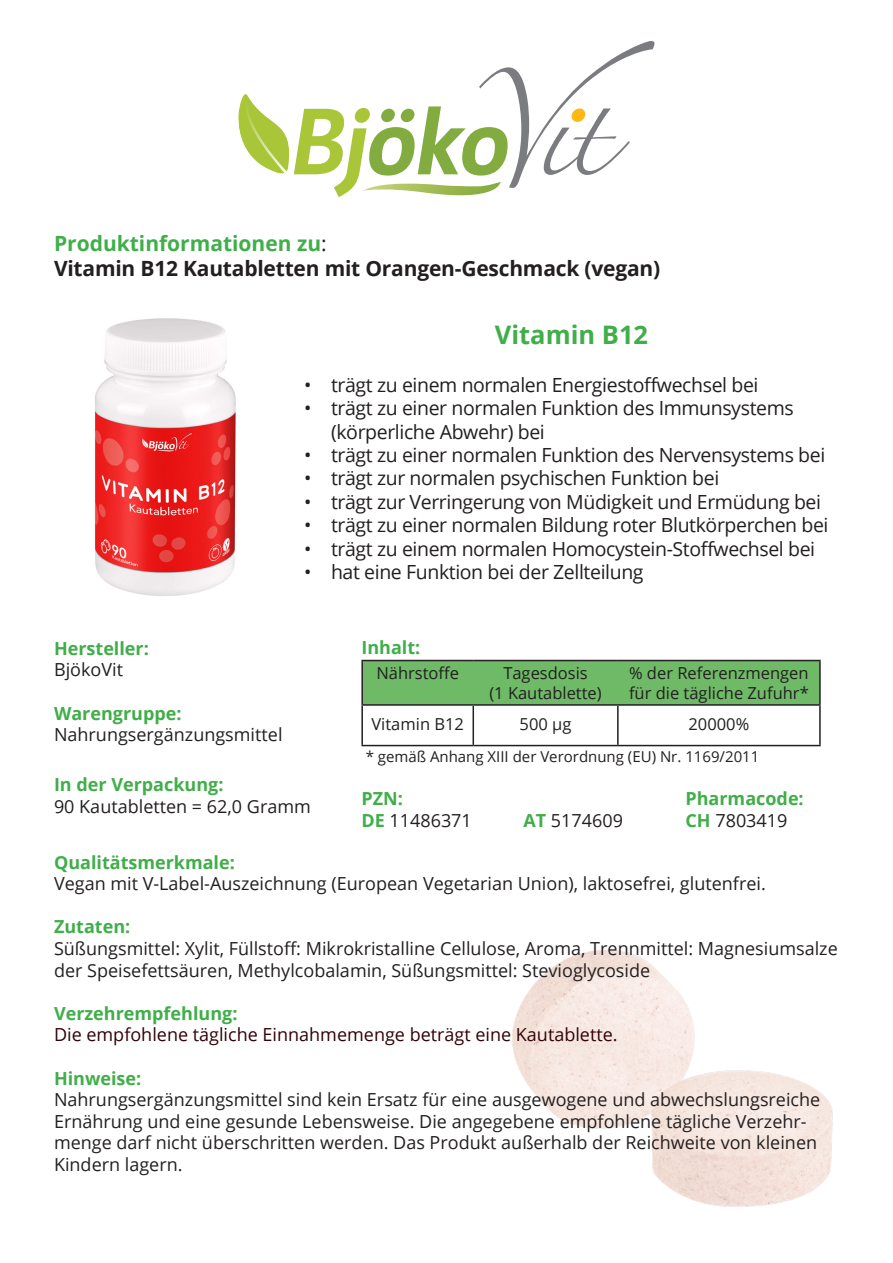
<style>
.page{position:relative;width:893px;height:1263px;background:#fff}
.page>*{position:absolute;margin:0;border:0;box-sizing:border-box;transform-origin:0 0}
.t1{font:700 25.5px "Open Sans";color:#40ae49}
.t2{font:700 21px/25.2px "Open Sans";letter-spacing:-.01em;color:#231f20}
.t3{font:19.5px/23.4px "Open Sans";letter-spacing:-.02em;color:#231f20}
.t4{font:18px/21.6px "Open Sans";color:#231f20}
.t5{font:18px/21.6px "Open Sans";color:#310209}
.t6{font:700 18px "Open Sans";color:#40ae49}
.t7{font:16.5px/19.8px "Open Sans";color:#231f20;text-align:center}
.t8{font:15px "Open Sans";color:#231f20}
.s1{color:#40ae49}
.s2{font-weight:400}
.s3{font-weight:700;color:#40ae49}
</style>
<div class="page">
<img style="left:512px;top:949px;width:321px;height:258px">
<div style="left:363px;top:661px;width:456px;height:43px;background:#6eba66"></div>
<hr style="left:361px;top:706px;width:2px;height:39px;background:#231f20">
<hr style="left:472px;top:706px;width:2px;height:39px;background:#231f20">
<hr style="left:617px;top:706px;width:2px;height:39px;background:#231f20">
<hr style="left:819px;top:706px;width:2px;height:39px;background:#231f20">
<hr style="left:361px;top:745px;width:112px;height:1px;background:#231f20">
<hr style="left:473px;top:745px;width:145px;height:1px;background:#231f20">
<hr style="left:618px;top:745px;width:203px;height:1px;background:#231f20">
<hr style="left:361px;top:660px;width:112px;height:1px;background:#231f20">
<hr style="left:361px;top:661px;width:2px;height:43px;background:#231f20">
<hr style="left:473px;top:660px;width:145px;height:1px;background:#231f20">
<hr style="left:618px;top:660px;width:203px;height:1px;background:#231f20">
<hr style="left:819px;top:661px;width:2px;height:43px;background:#231f20">
<hr style="left:361px;top:704px;width:112px;height:2px;background:#231f20">
<hr style="left:473px;top:704px;width:145px;height:2px;background:#231f20">
<hr style="left:618px;top:704px;width:203px;height:2px;background:#231f20">
<img style="left:95px;top:318px;width:141px;height:278px">
<svg style="left:238px;top:41px;width:416px;height:156px"></svg>
<p class="t2" style="left:54px;top:230px;width:608px"><span class="s1">Produktinformationen zu</span><span class="s2">:<br></span>Vitamin B12 Kautabletten mit Orangen-Geschmack (vegan)</p>
<p class="t1" style="left:495px;top:317px;width:155px">Vitamin B12</p>
<p class="t3" style="left:304px;top:372px;width:456px">• trägt zu einem normalen Energiestoffwechsel bei</p>
<p class="t3" style="left:331px;top:396px;width:464px;text-indent:-27px">• trägt zu einer normalen Funktion des Immunsystems (körperliche Abwehr) bei</p>
<p class="t3" style="left:304px;top:443px;width:523px">• trägt zu einer normalen Funktion des Nervensystems bei</p>
<p class="t3" style="left:304px;top:466px;width:417px">• trägt zur normalen psychischen Funktion bei</p>
<p class="t3" style="left:304px;top:489px;width:518px">• trägt zur Verringerung von Müdigkeit und Ermüdung bei</p>
<p class="t3" style="left:304px;top:513px;width:526px">• trägt zu einer normalen Bildung roter Blutkörperchen bei</p>
<p class="t3" style="left:304px;top:536px;width:513px">• trägt zu einem normalen Homocystein-Stoffwechsel bei</p>
<p class="t3" style="left:304px;top:560px;width:341px">• hat eine Funktion bei der Zellteilung</p>
<p class="t6" style="left:361px;top:634px;width:60px">Inhalt:</p>
<p class="t7" style="left:376px;top:663px;width:84px">Nährstoffe</p>
<p class="t7" style="left:489px;top:663px;width:114px">Tagesdosis<br>(1 Kautablette)</p>
<p class="t7" style="left:629px;top:663px;width:181px;text-align:left">% der Referenzmengen für die tägliche Zufuhr*</p>
<p class="t7" style="left:371px;top:713px;width:94px">Vitamin B12</p>
<p class="t7" style="left:520px;top:713px;width:53px">500 μg</p>
<p class="t7" style="left:688px;top:713px;width:62px">20000%</p>
<p class="t8" style="left:366px;top:746px;width:395px">* gemäß Anhang XIII der Verordnung (EU) Nr. 1169/2011</p>
<p class="t6" style="left:361px;top:786px;width:43px">PZN:</p>
<p class="t6" style="left:685px;top:786px;width:120px">Pharmacode:</p>
<p class="t4" style="left:361px;top:809px;width:112px"><span class="s3">DE</span> 11486371</p>
<p class="t4" style="left:523px;top:809px;width:101px"><span class="s3">AT</span> 5174609</p>
<p class="t4" style="left:685px;top:809px;width:103px"><span class="s3">CH</span> 7803419</p>
<p class="t4" style="left:54px;top:851px;width:713px"><span class="s3">Qualitätsmerkmale:<br></span>Vegan mit V-Label-Auszeichnung (European Vegetarian Union), laktosefrei, glutenfrei.</p>
<p class="t4" style="left:54px;top:915px;width:785px"><span class="s3">Zutaten:<br></span>Süßungsmittel: Xylit, Füllstoff: Mikrokristalline Cellulose, Aroma, Trennmittel: Magnesiumsalze der Speisefettsäuren, Methylcobalamin, Süßungsmittel: Stevioglycoside</p>
<p class="t5" style="left:54px;top:1002px;width:565px"><span class="s3">Verzehrempfehlung:<br></span>Die empfohlene tägliche Einnahmemenge beträgt eine Kautablette.</p>
<p class="t4" style="left:54px;top:1067px;width:768px"><span class="s3">Hinweise:<br></span>Nahrungsergänzungsmittel sind kein Ersatz für eine ausgewogene und abwechslungsreiche Ernährung und eine gesunde Lebensweise. Die angegebene empfohlene tägliche Verzehr&shy;menge darf nicht überschritten werden. Das Produkt außerhalb der Reichweite von kleinen Kindern lagern.</p>
<p class="t6" style="left:54px;top:635px;width:96px">Hersteller:</p>
<p class="t4" style="left:54px;top:659px;width:71px">BjökoVit</p>
<p class="t6" style="left:54px;top:700px;width:129px">Warengruppe:</p>
<p class="t4" style="left:54px;top:723px;width:230px">Nahrungsergänzungsmittel</p>
<p class="t6" style="left:54px;top:772px;width:171px">In der Verpackung:</p>
<p class="t4" style="left:54px;top:795px;width:258px">90 Kautabletten = 62,0 Gramm</p>
</div>
